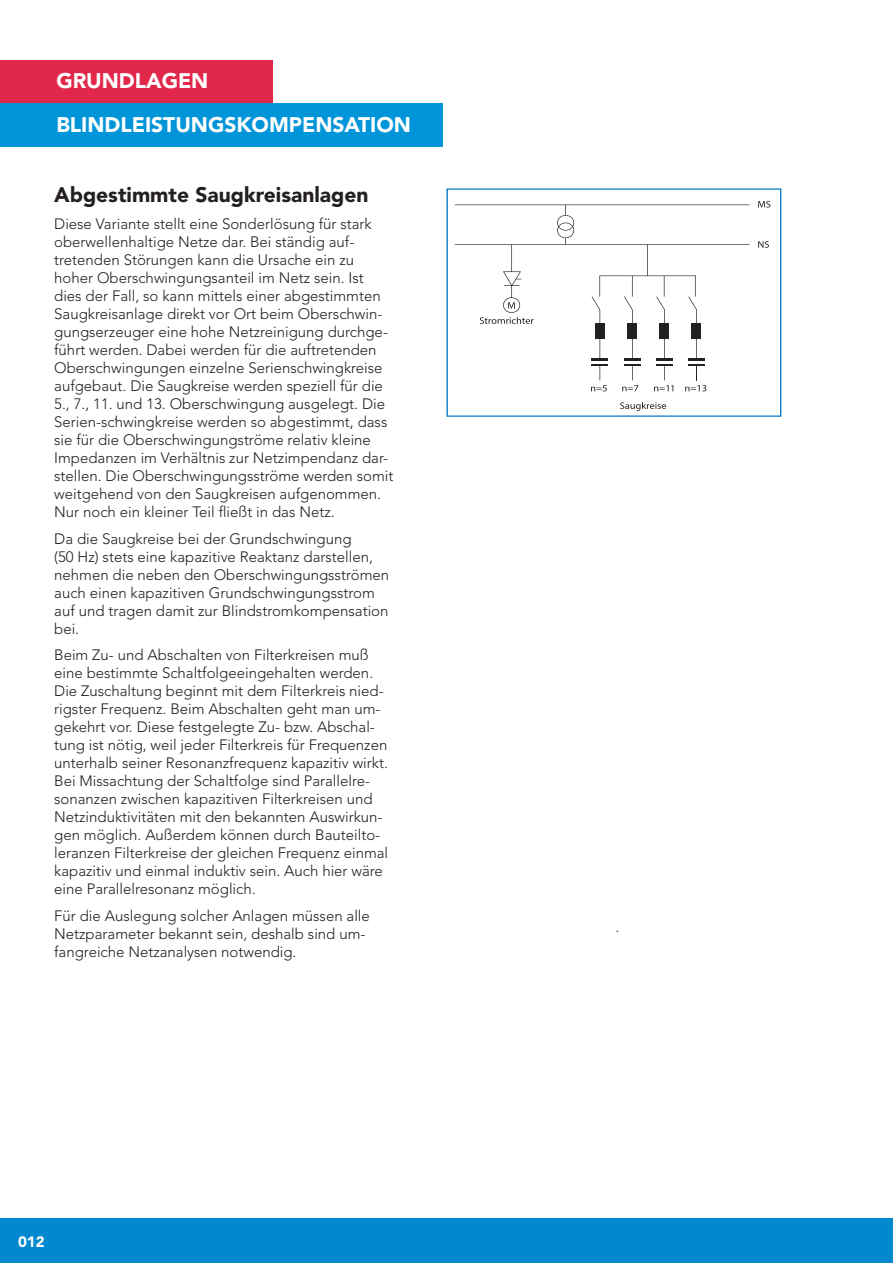
<style>
.page{position:relative;width:893px;height:1263px;background:#fff}
.page>*{position:absolute;margin:0;border:0;box-sizing:border-box;transform-origin:0 0}
.t1{font:900 21px "Avenir LT Std";color:#fff}
.Überschrift{font:900 21px "Avenir LT Std";color:#231f20}
.Fliesstext{font:300 15px/18px "Avenir LT Std";color:#231f20}
.t2{font:900 15px "Avenir LT Std";color:#fff}
</style>
<div class="page">
<div style="left:0;top:1218px;width:893px;height:45px;background:#0089cf"></div>
<div style="left:0;top:103px;width:443px;height:43px;background:#0095d9"></div>
<svg style="left:446px;top:188px;width:335px;height:229px"></svg>
<svg style="left:455px;top:205px;width:294px;height:154px"></svg>
<svg style="left:758px;top:201px;width:12px;height:6px"></svg>
<svg style="left:758px;top:241px;width:11px;height:7px"></svg>
<svg style="left:480px;top:317px;width:54px;height:7px"></svg>
<svg style="left:508px;top:302px;width:7px;height:7px"></svg>
<svg style="left:591px;top:297px;width:115px;height:94px"></svg>
<svg style="left:620px;top:402px;width:46px;height:9px"></svg>
<div style="left:0;top:61px;width:272px;height:42px;background:#e2284a"></div>
<p class="t1" style="left:56px;top:68px;width:154px">GRUNDLAGEN</p>
<p class="t1" style="left:56px;top:112px;width:356px">BLINDLEISTUNGSKOMPENSATION</p>
<p class="Überschrift" style="left:54px;top:182px;width:316px">Abgestimmte Saugkreisanlagen</p>
<p class="Fliesstext" style="left:54px;top:215px;width:341px">Diese Variante stellt eine Sonderlösung für stark oberwellenhaltige Netze dar. Bei ständig auf&shy;tretenden Störungen kann die Ursache ein zu hoher Oberschwingungsanteil im Netz sein. Ist dies der Fall, so kann mittels einer abgestimmten Saugkreisanlage direkt vor Ort beim Oberschwin&shy;gungserzeuger eine hohe Netzreinigung durchge&shy;führt werden. Dabei werden für die auftretenden Oberschwingungen einzelne Serienschwingkreise aufgebaut. Die Saugkreise werden speziell für die 5., 7., 11. und 13. Oberschwingung ausgelegt. Die Serien-schwingkreise werden so abgestimmt, dass sie für die Oberschwingungströme relativ kleine Impedanzen im Verhältnis zur Netzimpendanz dar&shy;stellen. Die Oberschwingungsströme werden somit weitgehend von den Saugkreisen aufgenommen.<br>Nur noch ein kleiner Teil fließt in das Netz.</p>
<p class="Fliesstext" style="left:54px;top:529px;width:336px">Da die Saugkreise bei der Grundschwingung<br>(50 Hz) stets eine kapazitive Reaktanz darstellen, nehmen die neben den Oberschwingungsströmen auch einen kapazitiven Grundschwingungsstrom auf und tragen damit zur Blindstromkompensation bei.</p>
<p class="Fliesstext" style="left:54px;top:646px;width:335px">Beim Zu- und Abschalten von Filterkreisen muß eine bestimmte Schaltfolgeeingehalten werden.<br>Die Zuschaltung beginnt mit dem Filterkreis nied&shy;rigster Frequenz. Beim Abschalten geht man um&shy;gekehrt vor. Diese festgelegte Zu- bzw. Abschal&shy;tung ist nötig, weil jeder Filterkreis für Frequenzen unterhalb seiner Resonanzfrequenz kapazitiv wirkt.<br>Bei Missachtung der Schaltfolge sind Parallelre&shy;sonanzen zwischen kapazitiven Filterkreisen und Netzinduktivitäten mit den bekannten Auswirkun&shy;gen möglich. Außerdem können durch Bauteilto&shy;leranzen Filterkreise der gleichen Frequenz einmal kapazitiv und einmal induktiv sein. Auch hier wäre eine Parallelresonanz möglich.</p>
<p class="Fliesstext" style="left:54px;top:906px;width:317px">Für die Auslegung solcher Anlagen müssen alle<br>Netzparameter bekannt sein, deshalb sind um&shy;fangreiche Netzanalysen notwendig.</p>
<p class="Fliesstext" style="left:114px;top:406px;width:5px">.</p>
<p class="t2" style="left:18px;top:1232px;width:28px">012</p>
<p class="Fliesstext" style="left:616px;top:918px;width:5px">.</p>
</div>
